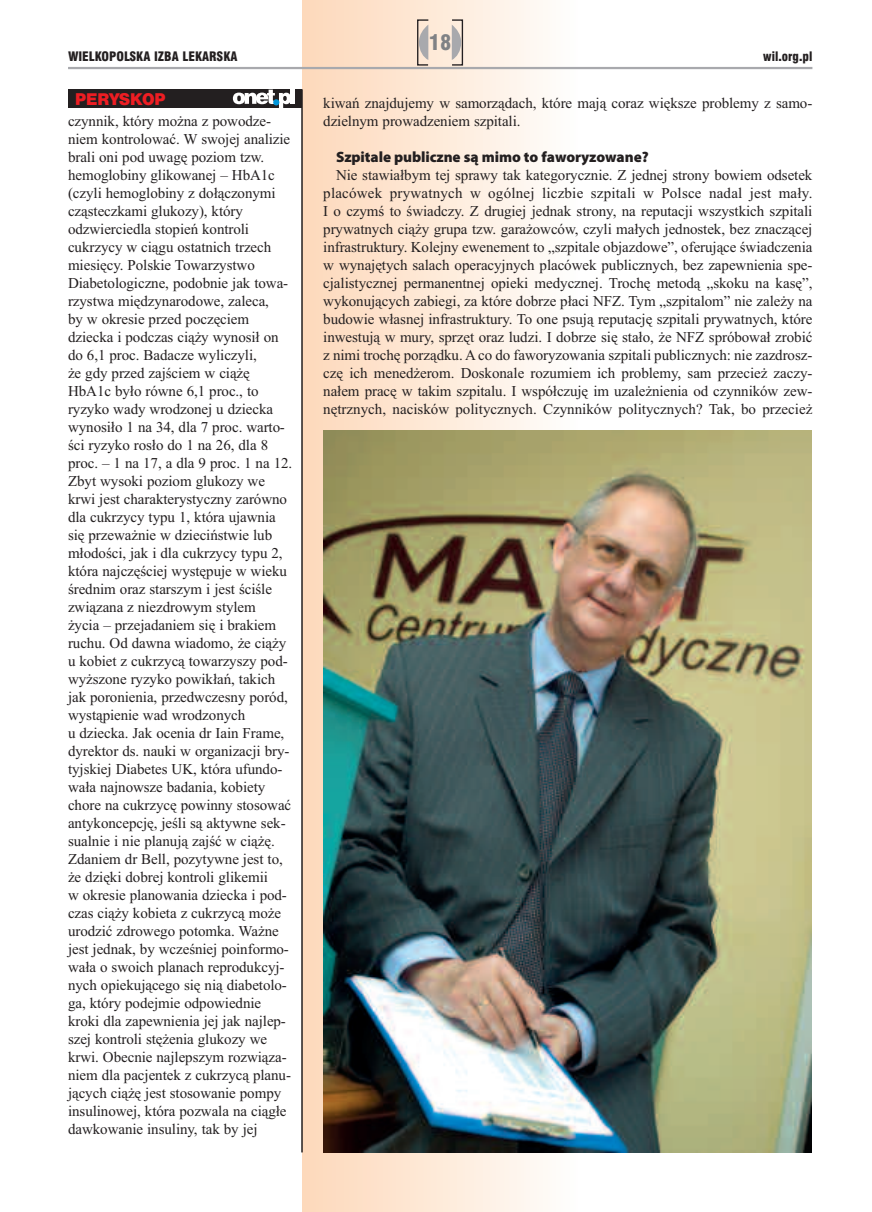
<style>
.page{position:relative;width:872px;height:1212px;background:#fff}
.page>*{position:absolute;margin:0;border:0;box-sizing:border-box;transform-origin:0 0}
.t1{font:21px "Swis 721 Blk Cn EU";color:#808285}
.t2{font:15px/18px "Times New Roman";letter-spacing:-.005em;color:#231f20}
.t3{font:900 15px "Myriad Pro";letter-spacing:-.005em;color:#231f20}
.t4{font:15px "Swis 721 Blk 2 EU";letter-spacing:-.005em;color:#ee1d23}
.t5{font:12.75px "Swis 721 Blk Cn EU";color:#231f20}
</style>
<div class="page">
<div style="left:302px;top:0;width:276px;height:1212px;background:linear-gradient(to right,#fdd7b9,#fdfdfb)"></div>
<svg style="left:417px;top:19px;width:46px;height:47px;background:#d9ccc1"></svg>
<hr style="left:68px;top:67px;width:744px;height:2px;background:#a8a9ad">
<div style="left:68px;top:89px;width:234px;height:19px;background:#231f20"></div>
<hr style="left:301px;top:89px;width:2px;height:1063px;background:#231f20">
<hr style="left:291px;top:89px;width:4px;height:15px;background:#fff">
<svg style="left:233px;top:90px;width:58px;height:18px"></svg>
<img style="left:323px;top:430px;width:488px;height:722px">
<h1 class="t1" style="left:429px;top:30px;width:24px">18</h1>
<p class="t5" style="left:68px;top:48px;width:171px">WIELKOPOLSKA IZBA LEKARSKA</p>
<p class="t5" style="left:763px;top:48px;width:51px">wil.org.pl</p>
<p class="t4" style="left:75px;top:89px;width:92px">PERYSKOP</p>
<p class="t2" style="left:323px;top:94px;width:490px">kiwań znajdujemy w samorządach, które mają coraz większe problemy z samo&shy;dzielnym prowadzeniem szpitali.</p>
<p class="t3" style="left:336px;top:151px;width:314px">Szpitale publiczne są mimo to faworyzowane?</p>
<p class="t2" style="left:323px;top:166px;width:491px;text-align:justify;text-indent:13px">Nie stawiałbym tej sprawy tak kategorycznie. Z jednej strony bowiem odsetek placówek prywatnych w ogólnej liczbie szpitali w Polsce nadal jest mały.<br>I o czymś to świadczy. Z drugiej jednak strony, na reputacji wszystkich szpitali prywatnych ciąży grupa tzw. garażowców, czyli małych jednostek, bez znaczącej infrastruktury. Kolejny ewenement to „szpitale objazdowe”, oferujące świadczenia w wynajętych salach operacyjnych placówek publicznych, bez zapewnienia spe&shy;cjalistycznej permanentnej opieki medycznej. Trochę metodą „skoku na kasę”, wykonujących zabiegi, za które dobrze płaci NFZ. Tym „szpitalom” nie zależy na budowie własnej infrastruktury. To one psują reputację szpitali prywatnych, które inwestują w mury, sprzęt oraz ludzi. I dobrze się stało, że NFZ spróbował zrobić z nimi trochę porządku. A co do faworyzowania szpitali publicznych: nie zazdrosz&shy;czę ich menedżerom. Doskonale rozumiem ich problemy, sam przecież zaczy&shy;nałem pracę w takim szpitalu. I współczuję im uzależnienia od czynników zew&shy;nętrznych, nacisków politycznych. Czynników politycznych? Tak, bo przecież</p>
<p class="t2" style="left:68px;top:112px;width:226px">czynnik, który można z powodze&shy;niem kontrolować. W swojej analizie brali oni pod uwagę poziom tzw. hemoglobiny glikowanej – HbA1c (czyli hemoglobiny z dołączonymi cząsteczkami glukozy), który odzwierciedla stopień kontroli cukrzycy w ciągu ostatnich trzech miesięcy. Polskie Towarzystwo Diabetologiczne, podobnie jak towa&shy;rzystwa międzynarodowe, zaleca,<br>by w okresie przed poczęciem dziecka i podczas ciąży wynosił on do 6,1 proc. Badacze wyliczyli,<br>że gdy przed zajściem w ciążę HbA1c było równe 6,1 proc., to ryzyko wady wrodzonej u dziecka wynosiło 1 na 34, dla 7 proc. warto&shy;ści ryzyko rosło do 1 na 26, dla 8 proc. – 1 na 17, a dla 9 proc. 1 na 12.<br>Zbyt wysoki poziom glukozy we krwi jest charakterystyczny zarówno dla cukrzycy typu 1, która ujawnia się przeważnie w dzieciństwie lub młodości, jak i dla cukrzycy typu 2, która najczęściej występuje w wieku średnim oraz starszym i jest ściśle związana z niezdrowym stylem<br>życia – przejadaniem się i brakiem ruchu. Od dawna wiadomo, że ciąży u kobiet z cukrzycą towarzyszy pod&shy;wyższone ryzyko powikłań, takich jak poronienia, przedwczesny poród, wystąpienie wad wrodzonych<br>u dziecka. Jak ocenia dr Iain Frame, dyrektor ds. nauki w organizacji bry&shy;tyjskiej Diabetes UK, która ufundo&shy;wała najnowsze badania, kobiety chore na cukrzycę powinny stosować antykoncepcję, jeśli są aktywne sek&shy;sualnie i nie planują zajść w ciążę.<br>Zdaniem dr Bell, pozytywne jest to, że dzięki dobrej kontroli glikemii<br>w okresie planowania dziecka i pod&shy;czas ciąży kobieta z cukrzycą może urodzić zdrowego potomka. Ważne jest jednak, by wcześniej poinformo&shy;wała o swoich planach reprodukcyj&shy;nych opiekującego się nią diabetolo&shy;ga, który podejmie odpowiednie kroki dla zapewnienia jej jak najlep&shy;szej kontroli stężenia glukozy we krwi. Obecnie najlepszym rozwiąza&shy;niem dla pacjentek z cukrzycą planu&shy;jących ciążę jest stosowanie pompy insulinowej, która pozwala na ciągłe dawkowanie insuliny, tak by jej</p>
</div>
